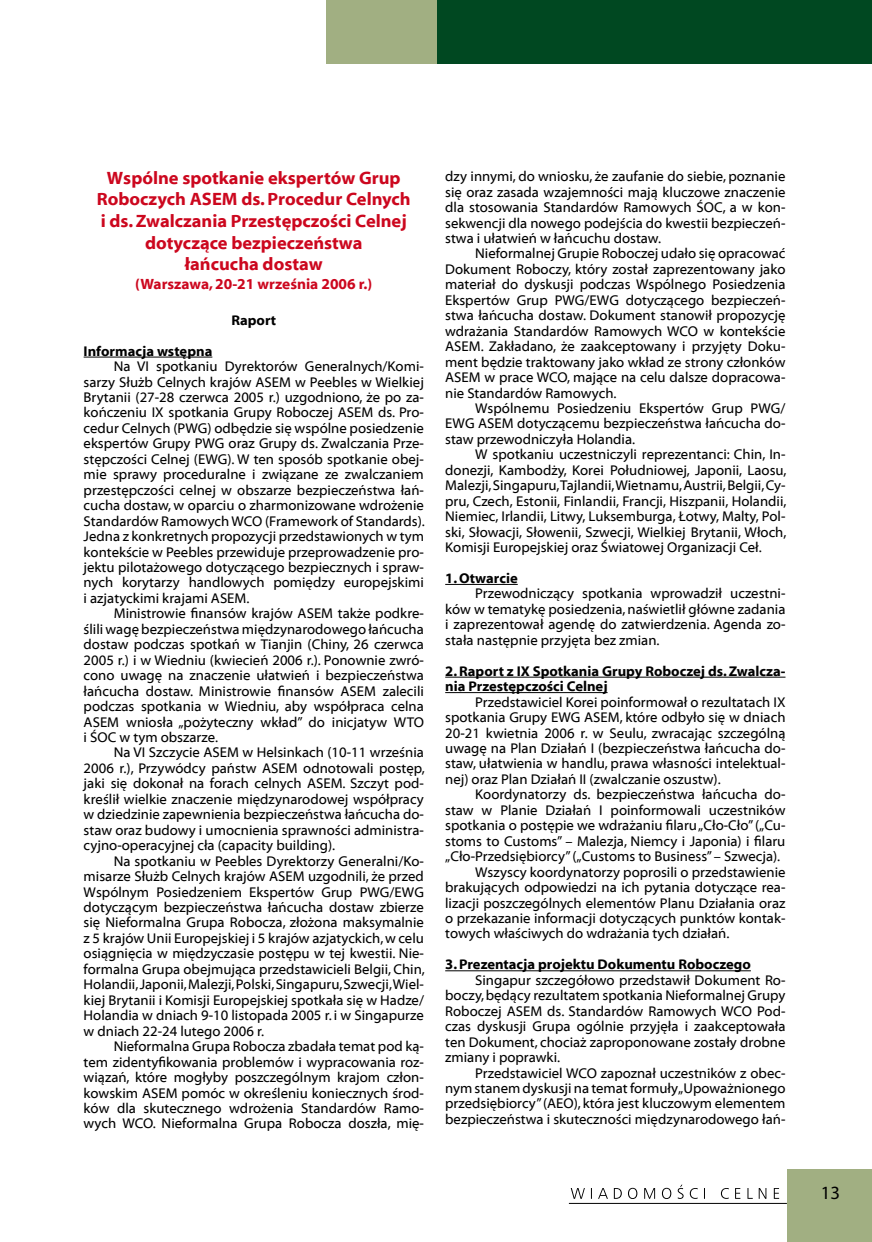
<style>
.page{position:relative;width:872px;height:1242px;background:#fff}
.page>*{position:absolute;margin:0;border:0;box-sizing:border-box;transform-origin:0 0}
.t1{font:18.75px "Myriad Pro";color:#000}
.t2{font:18px/21.6px "Myriad Bd Web";color:#cc071e;text-align:center}
.t3{font:15px "Myriad Bd Web";color:#cc071e}
.t4{font:14.25px/15.5px "Myriad Web";color:#000;text-align:justify}
.t5{font:14.25px/15.5px "Myriad Bd Web";color:#000}
</style>
<div class="page">
<div style="left:787px;top:1169px;width:85px;height:73px;background:#a1af82"></div>
<div style="left:437px;top:0;width:435px;height:64px;background:#004821"></div>
<div style="left:326px;top:0;width:111px;height:64px;background:#a1af82"></div>
<svg style="left:571px;top:1184px;width:208px;height:15px"></svg>
<hr style="left:569px;top:1203px;width:218px;height:1px;background:#000">
<hr style="left:84px;top:357px;width:128px;height:1px;background:#000">
<hr style="left:445px;top:584px;width:73px;height:1px;background:#000">
<hr style="left:445px;top:677px;width:340px;height:1px;background:#000">
<hr style="left:445px;top:692px;width:162px;height:1px;background:#000">
<hr style="left:445px;top:970px;width:306px;height:1px;background:#000">
<p class="t2" style="left:97px;top:167px;width:315px">Wspólne spotkanie ekspertów Grup<br>Roboczych ASEM ds. Procedur Celnych i ds. Zwalczania Przestępczości Celnej dotyczące bezpieczeństwa<br>łańcucha dostaw</p>
<p class="t3" style="left:135px;top:275px;width:239px">(Warszawa, 20-21 września 2006 r.)</p>
<p class="t5" style="left:231px;top:312px;width:46px">Raport</p>
<p class="t5" style="left:84px;top:343px;width:130px">Informacja wstępna</p>
<p class="t4" style="left:84px;top:359px;width:343px;text-indent:30px">Na VI spotkaniu Dyrektorów Generalnych/Komi&shy;sarzy Służb Celnych krajów ASEM w Peebles w Wielkiej Brytanii (27-28 czerwca 2005 r.) uzgodniono, że po za&shy;kończeniu IX spotkania Grupy Roboczej ASEM ds. Pro&shy;cedur Celnych (PWG) odbędzie się wspólne posiedzenie ekspertów Grupy PWG oraz Grupy ds. Zwalczania Prze&shy;stępczości Celnej (EWG). W ten sposób spotkanie obej&shy;mie sprawy proceduralne i związane ze zwalczaniem przestępczości celnej w obszarze bezpieczeństwa łań&shy;cucha dostaw, w oparciu o zharmonizowane wdrożenie Standardów Ramowych WCO (Framework of Standards).<br>Jedna z konkretnych propozycji przedstawionych w tym kontekście w Peebles przewiduje przeprowadzenie pro&shy;jektu pilotażowego dotyczącego bezpiecznych i spraw&shy;nych korytarzy handlowych pomiędzy europejskimi i azjatyckimi krajami ASEM.</p>
<p class="t4" style="left:84px;top:606px;width:342px;text-indent:30px">Ministrowie finansów krajów ASEM także podkre&shy;ślili wagę bezpieczeństwa międzynarodowego łańcucha dostaw podczas spotkań w Tianjin (Chiny, 26 czerwca 2005 r.) i w Wiedniu (kwiecień 2006 r.). Ponownie zwró&shy;cono uwagę na znaczenie ułatwień i bezpieczeństwa łańcucha dostaw. Ministrowie finansów ASEM zalecili podczas spotkania w Wiedniu, aby współpraca celna ASEM wniosła „pożyteczny wkład” do inicjatyw WTO i ŚOC w tym obszarze.</p>
<p class="t4" style="left:84px;top:745px;width:343px;text-indent:30px">Na VI Szczycie ASEM w Helsinkach (10-11 września 2006 r.), Przywódcy państw ASEM odnotowali postęp, jaki się dokonał na forach celnych ASEM. Szczyt pod&shy;kreślił wielkie znaczenie międzynarodowej współpracy w dziedzinie zapewnienia bezpieczeństwa łańcucha do&shy;staw oraz budowy i umocnienia sprawności administra&shy;cyjno-operacyjnej cła (capacity building).</p>
<p class="t4" style="left:84px;top:853px;width:343px;text-indent:30px">Na spotkaniu w Peebles Dyrektorzy Generalni/Ko&shy;misarze Służb Celnych krajów ASEM uzgodnili, że przed Wspólnym Posiedzeniem Ekspertów Grup PWG/EWG dotyczącym bezpieczeństwa łańcucha dostaw zbierze się Nieformalna Grupa Robocza, złożona maksymalnie z 5 krajów Unii Europejskiej i 5 krajów azjatyckich, w celu osiągnięcia w międzyczasie postępu w tej kwestii. Nie&shy;formalna Grupa obejmująca przedstawicieli Belgii, Chin, Holandii, Japonii, Malezji, Polski, Singapuru, Szwecji, Wiel&shy;kiej Brytanii i Komisji Europejskiej spotkała się w Hadze/ Holandia w dniach 9-10 listopada 2005 r. i w Singapurze w dniach 22-24 lutego 2006 r.</p>
<p class="t4" style="left:84px;top:1039px;width:342px;text-indent:30px">Nieformalna Grupa Robocza zbadała temat pod ką&shy;tem zidentyfikowania problemów i wypracowania roz&shy;wiązań, które mogłyby poszczególnym krajom człon&shy;kowskim ASEM pomóc w określeniu koniecznych środ&shy;ków dla skutecznego wdrożenia Standardów Ramo&shy;wych WCO. Nieformalna Grupa Robocza doszła, mię-</p>
<p class="t4" style="left:445px;top:169px;width:342px">dzy innymi, do wniosku, że zaufanie do siebie, poznanie się oraz zasada wzajemności mają kluczowe znaczenie dla stosowania Standardów Ramowych ŚOC, a w kon&shy;sekwencji dla nowego podejścia do kwestii bezpieczeń&shy;stwa i ułatwień w łańcuchu dostaw.</p>
<p class="t4" style="left:445px;top:246px;width:342px;text-indent:30px">Nieformalnej Grupie Roboczej udało się opracować Dokument Roboczy, który został zaprezentowany jako materiał do dyskusji podczas Wspólnego Posiedzenia Ekspertów Grup PWG/EWG dotyczącego bezpieczeń&shy;stwa łańcucha dostaw. Dokument stanowił propozycję wdrażania Standardów Ramowych WCO w kontekście ASEM. Zakładano, że zaakceptowany i przyjęty Doku&shy;ment będzie traktowany jako wkład ze strony członków ASEM w prace WCO, mające na celu dalsze dopracowa&shy;nie Standardów Ramowych.</p>
<p class="t4" style="left:445px;top:401px;width:342px;text-indent:30px">Wspólnemu Posiedzeniu Ekspertów Grup PWG/ EWG ASEM dotyczącemu bezpieczeństwa łańcucha do&shy;staw przewodniczyła Holandia.</p>
<p class="t4" style="left:445px;top:447px;width:343px;text-indent:30px">W spotkaniu uczestniczyli reprezentanci: Chin, In&shy;donezji, Kambodży, Korei Południowej, Japonii, Laosu, Malezji, Singapuru, Tajlandii, Wietnamu, Austrii, Belgii, Cy&shy;pru, Czech, Estonii, Finlandii, Francji, Hiszpanii, Holandii, Niemiec, Irlandii, Litwy, Luksemburga, Łotwy, Malty, Pol&shy;ski, Słowacji, Słowenii, Szwecji, Wielkiej Brytanii, Włoch, Komisji Europejskiej oraz Światowej Organizacji Ceł.</p>
<p class="t5" style="left:445px;top:571px;width:74px">1. Otwarcie</p>
<p class="t4" style="left:445px;top:586px;width:342px;text-indent:30px">Przewodniczący spotkania wprowadził uczestni&shy;ków w tematykę posiedzenia, naświetlił główne zadania i zaprezentował agendę do zatwierdzenia. Agenda zo&shy;stała następnie przyjęta bez zmian.</p>
<p class="t5" style="left:445px;top:663px;width:342px">2. Raport z IX Spotkania Grupy Roboczej ds. Zwalcza&shy;nia Przestępczości Celnej</p>
<p class="t4" style="left:445px;top:694px;width:342px;text-indent:30px">Przedstawiciel Korei poinformował o rezultatach IX spotkania Grupy EWG ASEM, które odbyło się w dniach 20-21 kwietnia 2006 r. w Seulu, zwracając szczególną uwagę na Plan Działań I (bezpieczeństwa łańcucha do&shy;staw, ułatwienia w handlu, prawa własności intelektual&shy;nej) oraz Plan Działań II (zwalczanie oszustw).</p>
<p class="t4" style="left:475px;top:787px;width:312px">Koordynatorzy ds. bezpieczeństwa łańcucha do-</p>
<p class="t4" style="left:445px;top:802px;width:342px">staw w Planie Działań I poinformowali uczestników</p>
<p class="t4" style="left:445px;top:818px;width:342px">spotkania o postępie we wdrażaniu filaru „Cło-Cło” („Cu-</p>
<p class="t4" style="left:445px;top:833px;width:342px">stoms to Customs” – Malezja, Niemcy i Japonia) i filaru</p>
<p class="t4" style="left:445px;top:849px;width:336px">„Cło-Przedsiębiorcy” („Customs to Business” – Szwecja).</p>
<p class="t4" style="left:475px;top:864px;width:312px">Wszyscy koordynatorzy poprosili o przedstawienie</p>
<p class="t4" style="left:445px;top:880px;width:342px">brakujących odpowiedzi na ich pytania dotyczące rea-</p>
<p class="t4" style="left:445px;top:895px;width:342px">lizacji poszczególnych elementów Planu Działania oraz</p>
<p class="t4" style="left:445px;top:911px;width:342px">o przekazanie informacji dotyczących punktów kontak-</p>
<p class="t4" style="left:445px;top:926px;width:286px">towych właściwych do wdrażania tych działań.</p>
<p class="t5" style="left:445px;top:957px;width:307px">3. Prezentacja projektu Dokumentu Roboczego</p>
<p class="t4" style="left:445px;top:972px;width:342px;text-indent:30px">Singapur szczegółowo przedstawił Dokument Ro&shy;boczy, będący rezultatem spotkania Nieformalnej Grupy Roboczej ASEM ds. Standardów Ramowych WCO Pod&shy;czas dyskusji Grupa ogólnie przyjęła i zaakceptowała ten Dokument, chociaż zaproponowane zostały drobne zmiany i poprawki.</p>
<p class="t4" style="left:445px;top:1065px;width:342px;text-indent:30px">Przedstawiciel WCO zapoznał uczestników z obec&shy;nym stanem dyskusji na temat formuły „Upoważnionego przedsiębiorcy” (AEO), która jest kluczowym elementem bezpieczeństwa i skuteczności międzynarodowego łań-</p>
<h1 class="t1" style="left:820px;top:1180px;width:19px">13</h1>
</div>
